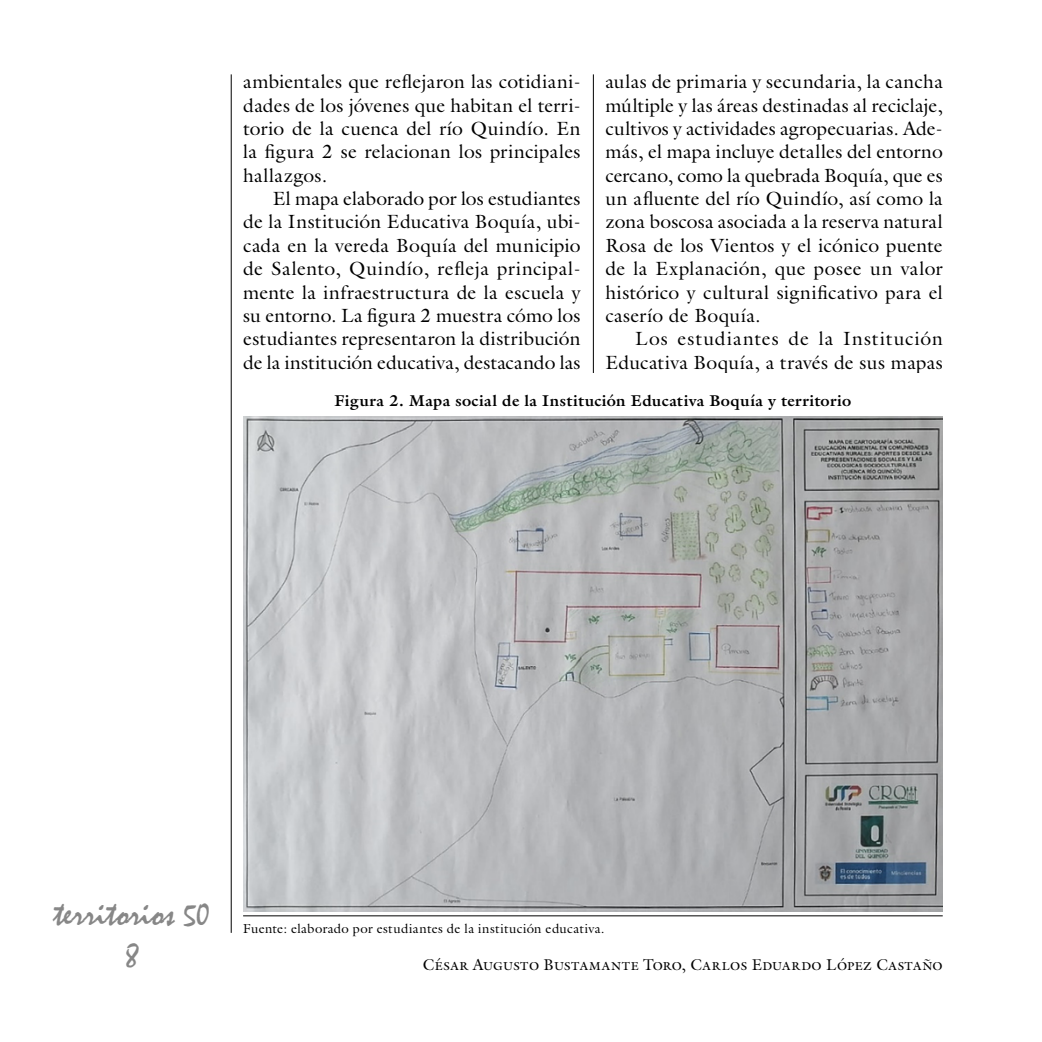
<style>
.page{position:relative;width:1042px;height:1042px;background:#fff}
.page>*{position:absolute;margin:0;border:0;box-sizing:border-box;transform-origin:0 0}
.t1{font:37.62px "Mistral";letter-spacing:-.01em;color:#878787}
.t2{font:33.25px "Mistral";color:#878787}
._02Body_2{font:19.25px/23.4px "Galliard Pro";letter-spacing:.015em;color:#000;text-align:justify}
._01Body{font:19.25px/23.4px "Galliard Pro";letter-spacing:.01em;color:#000;text-align:justify}
._15Tit_grafico{font:700 15.75px "Galliard Pro";letter-spacing:.025em;color:#000}
.t3{font:15.75px "Galliard Pro";letter-spacing:.025em;color:#000}
._16Fte_grafico{font:13.12px "Galliard Pro";letter-spacing:.03em;color:#000}
.s1{font-size:31.5px}
</style>
<div class="page">
<hr style="left:231px;top:74px;width:1px;height:859px;background:#000">
<hr style="left:593px;top:74px;width:1px;height:859px;background:#000">
<div style="left:243px;top:374px;width:700px;height:559px;background:#fff"></div>
<hr style="left:243px;top:915px;width:700px;height:1px;background:#000">
<img style="left:244px;top:416px;width:698px;height:495px">
<p class="_01Body" style="left:243px;top:70px;width:339px">ambientales que reflejaron las cotidiani&shy;dades de los jóvenes que habitan el terri&shy;torio de la cuenca del río Quindío. En la figura 2 se relacionan los principales hallazgos.</p>
<p class="_02Body_2" style="left:243px;top:186px;width:339px;text-indent:30px">El mapa elaborado por los estudiantes de la Institución Educativa Boquía, ubi&shy;cada en la vereda Boquía del municipio de Salento, Quindío, refleja principal&shy;mente la infraestructura de la escuela y su entorno. La figura 2 muestra cómo los estudiantes representaron la distribución de la institución educativa, destacando las</p>
<p class="_02Body_2" style="left:605px;top:70px;width:339px">aulas de primaria y secundaria, la cancha múltiple y las áreas destinadas al reciclaje, cultivos y actividades agropecuarias. Ade&shy;más, el mapa incluye detalles del entorno cercano, como la quebrada Boquía, que es un afluente del río Quindío, así como la zona boscosa asociada a la reserva natural Rosa de los Vientos y el icónico puente de la Explanación, que posee un valor histórico y cultural significativo para el caserío de Boquía.</p>
<p class="_02Body_2" style="left:605px;top:327px;width:339px;text-align:right">Los estudiantes de la Institución<br>Educativa Boquía, a través de sus mapas</p>
<p class="_15Tit_grafico" style="left:335px;top:391px;width:518px">Figura 2. Mapa social de la Institución Educativa Boquía y territorio</p>
<h1 class="t1" style="left:53px;top:892px;width:158px">territorios <span class="s1">50</span></h1>
<h2 class="t2" style="left:124px;top:938px;width:16px">8</h2>
<p class="_16Fte_grafico" style="left:243px;top:920px;width:363px">Fuente: elaborado por estudiantes de la institución educativa.</p>
<p class="t3" style="left:423px;top:954px;width:521px">César Augusto Bustamante Toro, Carlos Eduardo López Castaño</p>
</div>
